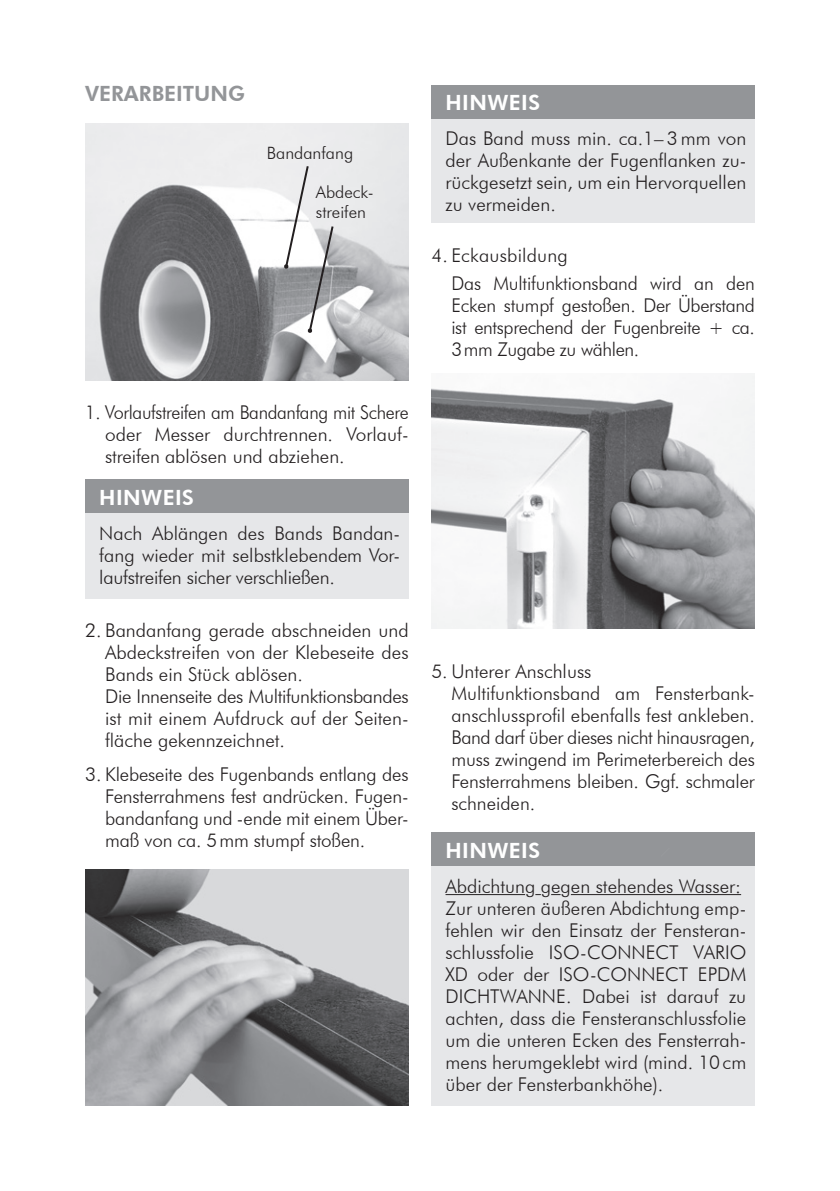
<style>
.page{position:relative;width:840px;height:1191px;background:#fff}
.page>*{position:absolute;margin:0;border:0;box-sizing:border-box;transform-origin:0 0}
.t1{font:800 21px "Futura BT";letter-spacing:.02em;color:#fff}
.t2{font:800 21px "Futura BT";color:#939598}
.t3{font:300 19px/22px "Futura BT";color:#231f20;text-align:justify}
.t4{font:300 19px/22px "Futura BT";color:#231f20;text-align:justify;scale:.95 1}
.t5{font:300 17px/20.4px "Futura BT";color:#231f20}
</style>
<div class="page">
<img style="left:85px;top:123px;width:323px;height:257px">
<svg style="left:283px;top:164px;width:52px;height:169px"></svg>
<div style="left:85px;top:480px;width:323px;height:34px;background:#939598"></div>
<div style="left:85px;top:514px;width:323px;height:85px;background:#e6e7e9"></div>
<img style="left:85px;top:869px;width:323px;height:237px">
<div style="left:431px;top:85px;width:323px;height:34px;background:#939598"></div>
<div style="left:431px;top:119px;width:323px;height:104px;background:#e6e7e9"></div>
<img style="left:431px;top:373px;width:323px;height:255px">
<div style="left:431px;top:832px;width:323px;height:34px;background:#939598"></div>
<div style="left:431px;top:866px;width:323px;height:240px;background:#e6e7e9"></div>
<hr style="left:445px;top:894px;width:79px;height:1px;background:#231f20">
<hr style="left:570px;top:894px;width:170px;height:1px;background:#231f20">
<p class="t2" style="left:85px;top:81px;width:161px">VERARBEITUNG</p>
<p class="t5" style="left:266px;top:143px;width:88px">Bandanfang</p>
<p class="t5" style="left:315px;top:181px;width:59px">Abdeck&shy;streifen</p>
<p class="t4" style="left:105px;top:401px;width:321px;text-indent:-20px">1. Vorlaufstreifen am Bandanfang mit Schere oder Messer durchtrennen. Vorlauf&shy;streifen ablösen und abziehen.</p>
<p class="t1" style="left:99px;top:484px;width:96px">HINWEIS</p>
<p class="t3" style="left:99px;top:522px;width:302px">Nach Ablängen des Bands Bandan&shy;fang wieder mit selbstklebendem Vor&shy;laufstreifen sicher verschließen.</p>
<p class="t3" style="left:105px;top:619px;width:305px;text-align:left;text-indent:-20px">2. Bandanfang gerade abschneiden und Abdeckstreifen von der Klebeseite des Bands ein Stück ablösen.<br>Die Innenseite des Multifunktionsbandes ist mit einem Aufdruck auf der Seiten&shy;fläche gekennzeichnet.</p>
<p class="t3" style="left:105px;top:762px;width:305px;text-indent:-20px">3. Klebeseite des Fugenbands entlang des Fensterrahmens fest andrücken. Fugen&shy;bandanfang und -ende mit einem Über&shy;maß von ca. 5mm stumpf stoßen.</p>
<p class="t1" style="left:445px;top:90px;width:96px">HINWEIS</p>
<p class="t3" style="left:445px;top:127px;width:302px">Das Band muss min. ca.1– 3 mm von der Außenkante der Fugenflanken zu&shy;rückgesetzt sein, um ein Hervorquellen zu vermeiden.</p>
<p class="t3" style="left:451px;top:242px;width:305px;line-height:27.6px;text-indent:-20px">4. Eckausbildung<br>Das Multifunktionsband wird an den</p>
<p class="t3" style="left:451px;top:294px;width:305px">Ecken stumpf gestoßen. Der Überstand ist entsprechend der Fugenbreite + ca.<br>3mm Zugabe zu wählen.</p>
<p class="t3" style="left:451px;top:660px;width:305px;text-align:left;text-indent:-20px">5. Unterer Anschluss<br>Multifunktionsband am Fensterbank&shy;anschlussprofil ebenfalls fest ankleben.<br>Band darf über dieses nicht hinausragen, muss zwingend im Perimeterbereich des Fensterrahmens bleiben. Ggf. schmaler schneiden.</p>
<p class="t1" style="left:445px;top:837px;width:96px">HINWEIS</p>
<p class="t3" style="left:445px;top:874px;width:302px;text-align:left">Abdichtung gegen stehendes Wasser:<br>Zur unteren äußeren Abdichtung emp&shy;fehlen wir den Einsatz der Fensteran&shy;schlussfolie ISO-CONNECT VARIO XD oder der ISO-CONNECT EPDM DICHTWANNE. Dabei ist darauf zu achten, dass die Fensteranschlussfolie um die unteren Ecken des Fensterrah&shy;mens herumgeklebt wird (mind. 10cm über der Fensterbankhöhe).</p>
</div>
